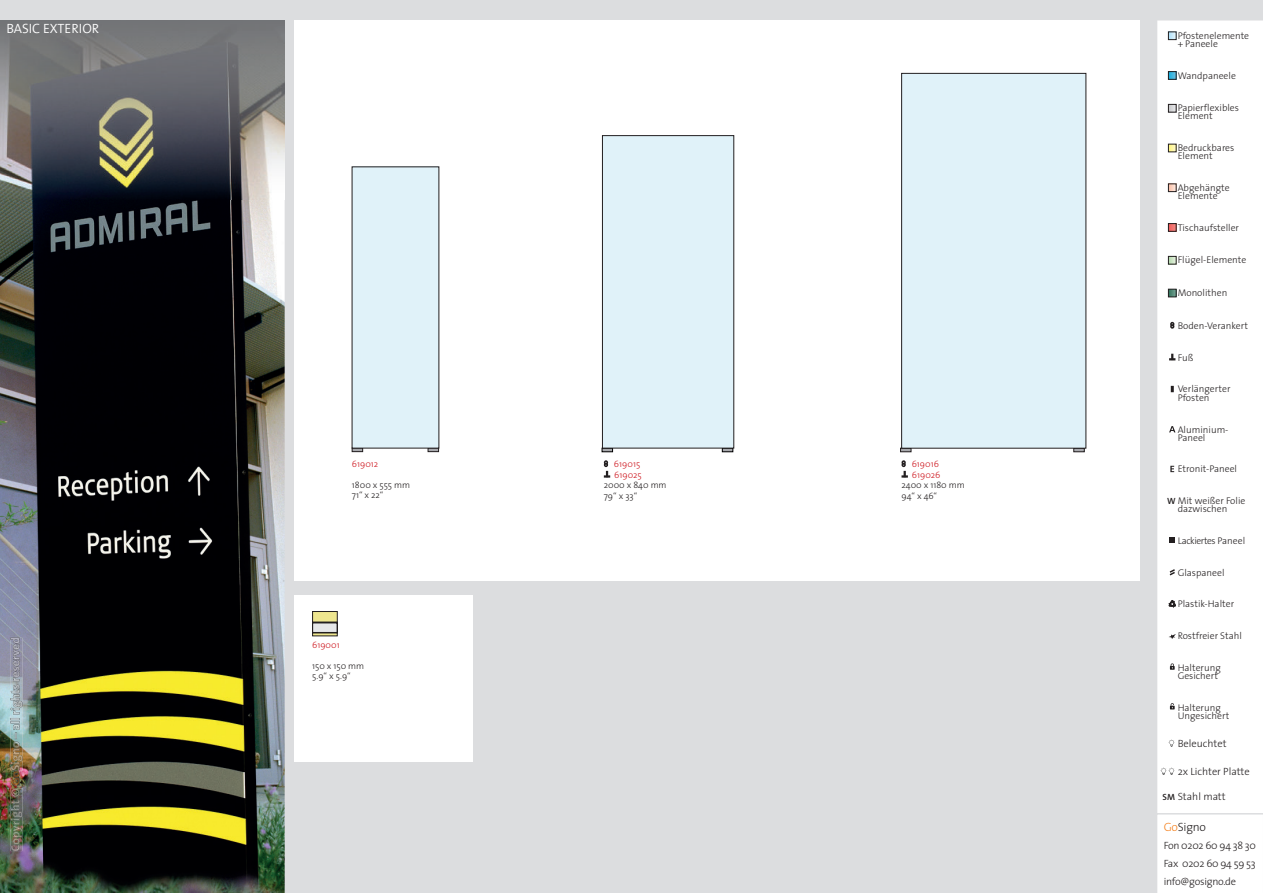
<style>
.page{position:relative;width:1263px;height:893px;background:#dcdddf}
.page>*{position:absolute;margin:0;border:0;box-sizing:border-box;transform-origin:0 0}
.t1{font:13.5px "The Sans Semi Light Caps";color:#fff}
.t2{font:300 12px "The Sans";letter-spacing:-.025em;color:#231f20}
.t3{font:300 10.5px/18px "The Sans";letter-spacing:-.02em;color:#231f20;text-align:justify}
.t4{font:300 10.5px "The Sans";color:#231f20}
.t5{font:300 9.75px/7.9px "The Sans";color:#231f20}
.t6{font:300 9.75px "The Sans";letter-spacing:-.035em;color:#231f20}
.t7{font:300 9px/10.5px "The Sans";color:#231f20}
.t8{font:300 9px/10.5px "The Sans";color:#cd151d}
.s1{font-family:"The Sans Semi Bold Caps";font-weight:400;font-size:9px}
.s2{color:#f58220}
</style>
<div class="page">
<div style="left:1157px;top:21px;width:106px;height:792px;background:#fff"></div>
<div style="left:1168px;top:32px;width:8px;height:8px;background:#c6e9fa"></div>
<div style="left:1168px;top:32px;width:8px;height:8px;border:1px solid #231f20"></div>
<svg style="left:1170px;top:73px;width:4px;height:5px"></svg>
<div style="left:1168px;top:71px;width:8px;height:9px;border:1px solid #231f20"></div>
<div style="left:1168px;top:104px;width:8px;height:8px;background:#d6d7d9"></div>
<div style="left:1168px;top:104px;width:8px;height:8px;border:1px solid #231f20"></div>
<svg style="left:1170px;top:146px;width:4px;height:4px"></svg>
<div style="left:1168px;top:144px;width:8px;height:8px;border:1px solid #231f20"></div>
<div style="left:1168px;top:184px;width:8px;height:8px;background:#fcd2c0"></div>
<div style="left:1168px;top:184px;width:8px;height:8px;border:1px solid #231f20"></div>
<div style="left:1168px;top:224px;width:8px;height:7px;background:#f2706c"></div>
<div style="left:1168px;top:223px;width:8px;height:9px;border:1px solid #231f20"></div>
<div style="left:1168px;top:256px;width:8px;height:8px;background:#cce5c5"></div>
<div style="left:1168px;top:256px;width:8px;height:8px;border:1px solid #231f20"></div>
<svg style="left:1170px;top:291px;width:4px;height:4px"></svg>
<div style="left:1168px;top:289px;width:8px;height:8px;border:1px solid #231f20"></div>
<svg style="left:1170px;top:322px;width:4px;height:7px"></svg>
<svg style="left:1169px;top:354px;width:6px;height:6px"></svg>
<svg style="left:1171px;top:386px;width:3px;height:6px"></svg>
<svg style="left:1169px;top:426px;width:6px;height:6px"></svg>
<svg style="left:1170px;top:466px;width:4px;height:6px"></svg>
<svg style="left:1170px;top:537px;width:5px;height:6px"></svg>
<svg style="left:1168px;top:568px;width:8px;height:9px"></svg>
<svg style="left:1168px;top:600px;width:8px;height:8px"></svg>
<svg style="left:1168px;top:634px;width:8px;height:5px"></svg>
<svg style="left:1170px;top:663px;width:5px;height:7px"></svg>
<svg style="left:1170px;top:703px;width:5px;height:6px"></svg>
<svg style="left:1168px;top:739px;width:7px;height:8px"></svg>
<svg style="left:1160px;top:767px;width:15px;height:8px"></svg>
<img style="left:0;top:20px;width:285px;height:873px">
<div style="left:295px;top:20px;width:845px;height:560px;background:#fff"></div>
<div style="left:295px;top:595px;width:178px;height:167px;background:#fff"></div>
<div style="left:352px;top:448px;width:11px;height:4px;border:1px solid #231f20"></div>
<div style="left:428px;top:448px;width:11px;height:4px;border:1px solid #231f20"></div>
<div style="left:352px;top:167px;width:87px;height:281px;background:#e0f2f9"></div>
<div style="left:602px;top:448px;width:11px;height:4px;border:1px solid #000001"></div>
<div style="left:722px;top:448px;width:11px;height:4px;border:1px solid #000001"></div>
<div style="left:602px;top:136px;width:132px;height:312px;background:#e0f2f9"></div>
<div style="left:602px;top:135px;width:132px;height:313px;border:1px solid #231f20"></div>
<div style="left:900px;top:448px;width:11px;height:4px;border:1px solid #231f20"></div>
<div style="left:1074px;top:448px;width:10px;height:4px;border:1px solid #231f20"></div>
<div style="left:902px;top:73px;width:184px;height:375px;background:#e0f2f9"></div>
<div style="left:901px;top:73px;width:185px;height:375px;border:1px solid #231f20"></div>
<svg style="left:604px;top:460px;width:6px;height:18px"></svg>
<svg style="left:901px;top:460px;width:7px;height:18px"></svg>
<div style="left:313px;top:611px;width:24px;height:11px;background:#eee68f"></div>
<div style="left:313px;top:611px;width:24px;height:11px;border:1px solid #231f20"></div>
<div style="left:313px;top:622px;width:24px;height:11px;border:1px solid #231f20"></div>
<svg style="left:312px;top:623px;width:25px;height:9px"></svg>
<img style="left:10px;top:808px;width:13px;height:43px">
<img style="left:11px;top:788px;width:11px;height:24px">
<img style="left:11px;top:812px;width:11px;height:39px">
<svg style="left:11px;top:788px;width:9px;height:9px"></svg>
<img style="left:11px;top:771px;width:9px;height:14px">
<img style="left:10px;top:637px;width:13px;height:134px">
<img style="left:11px;top:638px;width:11px;height:104px">
<img style="left:11px;top:742px;width:11px;height:28px">
<img style="left:11px;top:638px;width:9px;height:22px">
<div style="left:1157px;top:814px;width:106px;height:79px;background:#fff"></div>
<h1 class="t1" style="left:6px;top:21px;width:94px">BASIC EXTERIOR</h1>
<p class="t8" style="left:352px;top:459px;width:28px">619012</p>
<p class="t7" style="left:352px;top:480px;width:60px">1800 x 555 mm<br>71“ x 22“</p>
<p class="t8" style="left:312px;top:640px;width:29px">619001</p>
<p class="t7" style="left:312px;top:661px;width:54px">150 x 150 mm<br>5.9“ x 5.9“</p>
<p class="t8" style="left:614px;top:460px;width:29px">619015<br>619025</p>
<p class="t7" style="left:604px;top:481px;width:64px">2000 x 840 mm<br>79“ x 33“</p>
<p class="t8" style="left:912px;top:460px;width:30px">619016<br>619026</p>
<p class="t7" style="left:901px;top:481px;width:65px">2400 x 1180 mm<br>94“ x 46“</p>
<p class="t5" style="left:1178px;top:32px;width:73px">Pfostenelemente + Paneele</p>
<p class="t5" style="left:1178px;top:72px;width:60px">Wandpaneele</p>
<p class="t5" style="left:1178px;top:105px;width:63px">Papierflexibles<br>Element</p>
<p class="t5" style="left:1178px;top:145px;width:58px">Bedruckbares<br>Element</p>
<p class="t5" style="left:1178px;top:184px;width:53px">Abgehängte<br>Elemente</p>
<p class="t5" style="left:1178px;top:224px;width:63px">Tischaufsteller</p>
<p class="t5" style="left:1178px;top:257px;width:70px">Flügel-Elemente</p>
<p class="t5" style="left:1178px;top:290px;width:51px">Monolithen</p>
<p class="t5" style="left:1178px;top:323px;width:72px">Boden-Verankert</p>
<p class="t5" style="left:1178px;top:354px;width:17px">Fuß</p>
<p class="t5" style="left:1178px;top:386px;width:54px;line-height:8.4px">Verlängerter<br>Pfosten</p>
<p class="t5" style="left:1178px;top:426px;width:52px">Aluminium-<br>Paneel</p>
<p class="t5" style="left:1178px;top:466px;width:61px">Etronit-Paneel</p>
<p class="t5" style="left:1178px;top:498px;width:69px;text-indent:-10px"><span class="s1">W</span> Mit weißer Folie dazwischen</p>
<p class="t6" style="left:1178px;top:537px;width:69px">Lackiertes Paneel</p>
<p class="t5" style="left:1178px;top:569px;width:48px">Glaspaneel</p>
<p class="t5" style="left:1178px;top:601px;width:58px">Plastik-Halter</p>
<p class="t5" style="left:1178px;top:633px;width:66px">Rostfreier Stahl</p>
<p class="t5" style="left:1178px;top:665px;width:45px">Halterung<br>Gesichert</p>
<p class="t5" style="left:1178px;top:704px;width:53px">Halterung<br>Ungesichert</p>
<p class="t4" style="left:1178px;top:739px;width:50px">Beleuchtet</p>
<p class="t4" style="left:1178px;top:767px;width:74px">2x Lichter Platte</p>
<p class="t4" style="left:1162px;top:792px;width:65px"><span class="s1">SM</span> Stahl matt</p>
<p class="t2" style="left:1164px;top:822px;width:44px"><span class="s2">Go</span>Signo</p>
<p class="t3" style="left:1164px;top:838px;width:94px">Fon 0202 60 94 38 30<br>Fax 0202 60 94 59 53 info@gosigno.de</p>
</div>
